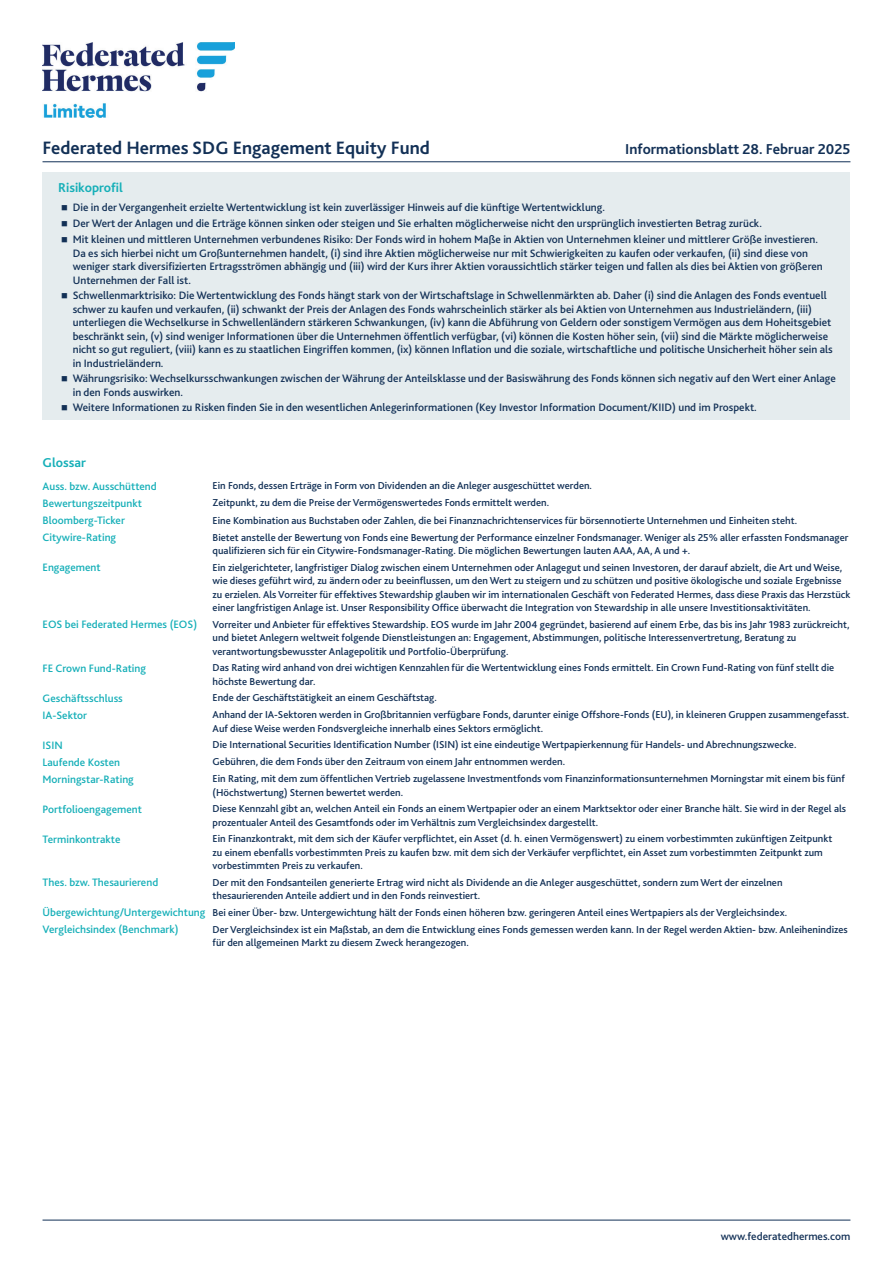
<style>
.page{position:relative;width:893px;height:1263px;background:#fff}
.page>*{position:absolute;margin:0;border:0;box-sizing:border-box;transform-origin:0 0}
.t1{font:700 18.75px "Bliss 2";color:#123056}
.t2{font:700 15px "Bliss 2";color:#123056}
.t3{font:700 13.5px "Bliss 2";color:#15afb8}
.t4{font:500 11.25px/13.5px "Bliss 2";color:#123056}
.t5{font:500 11.25px "Bliss 2";color:#15afb8}
.t6{font:500 10.5px/13.5px "Bliss 2";color:#123056}
.s1{font-size:11.25px;color:#15afb8}
</style>
<div class="page">
<img style="left:43px;top:43px;width:192px;height:74px">
<hr style="left:43px;top:1220px;width:807px;height:1px;background:#113056">
<hr style="left:43px;top:161px;width:807px;height:1px;background:#113056">
<div style="left:43px;top:171px;width:807px;height:248px;background:#e5ecee"></div>
<h1 class="t1" style="left:43px;top:136px;width:389px">Federated Hermes SDG Engagement Equity Fund</h1>
<h2 class="t2" style="left:625px;top:140px;width:227px">Informationsblatt 28. Februar 2025</h2>
<p class="t3" style="left:58px;top:180px;width:66px">Risikoprofil</p>
<p class="t4" style="left:61px;top:200px;width:545px">■ Die in der Vergangenheit erzielte Wertentwicklung ist kein zuverlässiger Hinweis auf die künftige Wertentwicklung.</p>
<p class="t4" style="left:61px;top:217px;width:702px">■ Der Wert der Anlagen und die Erträge können sinken oder steigen und Sie erhalten möglicherweise nicht den ursprünglich investierten Betrag zurück.</p>
<p class="t4" style="left:73px;top:233px;width:751px;text-indent:-11px">■ Mit kleinen und mittleren Unternehmen verbundenes Risiko: Der Fonds wird in hohem Maße in Aktien von Unternehmen kleiner und mittlerer Größe investieren.<br>Da es sich hierbei nicht um Großunternehmen handelt, (i) sind ihre Aktien möglicherweise nur mit Schwierigkeiten zu kaufen oder verkaufen, (ii) sind diese von weniger stark diversifizierten Ertragsströmen abhängig und (iii) wird der Kurs ihrer Aktien voraussichtlich stärker teigen und fallen als dies bei Aktien von größeren Unternehmen der Fall ist.</p>
<p class="t4" style="left:73px;top:289px;width:762px;text-indent:-11px">■ Schwellenmarktrisiko: Die Wertentwicklung des Fonds hängt stark von der Wirtschaftslage in Schwellenmärkten ab. Daher (i) sind die Anlagen des Fonds eventuell schwer zu kaufen und verkaufen, (ii) schwankt der Preis der Anlagen des Fonds wahrscheinlich stärker als bei Aktien von Unternehmen aus Industrieländern, (iii) unterliegen die Wechselkurse in Schwellenländern stärkeren Schwankungen, (iv) kann die Abführung von Geldern oder sonstigem Vermögen aus dem Hoheitsgebiet beschränkt sein, (v) sind weniger Informationen über die Unternehmen öffentlich verfügbar, (vi) können die Kosten höher sein, (vii) sind die Märkte möglicherweise nicht so gut reguliert, (viii) kann es zu staatlichen Eingriffen kommen, (ix) können Inflation und die soziale, wirtschaftliche und politische Unsicherheit höher sein als in Industrieländern.</p>
<p class="t4" style="left:73px;top:372px;width:765px;text-indent:-11px">■ Währungsrisiko: Wechselkursschwankungen zwischen der Währung der Anteilsklasse und der Basiswährung des Fonds können sich negativ auf den Wert einer Anlage in den Fonds auswirken.</p>
<p class="t4" style="left:61px;top:400px;width:697px">■ Weitere Informationen zu Risken finden Sie in den wesentlichen Anlegerinformationen (Key Investor Information Document/KIID) und im Prospekt.</p>
<p class="t3" style="left:43px;top:454px;width:45px">Glossar</p>
<p class="t5" style="left:43px;top:479px;width:116px">Auss. bzw. Ausschüttend</p>
<p class="t6" style="left:213px;top:479px;width:381px">Ein Fonds, dessen Erträge in Form von Dividenden an die Anleger ausgeschüttet werden.</p>
<p class="t5" style="left:43px;top:496px;width:101px">Bewertungszeitpunkt</p>
<p class="t6" style="left:213px;top:496px;width:338px">Zeitpunkt, zu dem die Preise der Vermögenswertedes Fonds ermittelt werden.</p>
<p class="t5" style="left:43px;top:513px;width:84px">Bloomberg-Ticker</p>
<p class="t6" style="left:213px;top:513px;width:586px">Eine Kombination aus Buchstaben oder Zahlen, die bei Finanznachrichtenservices für börsennotierte Unternehmen und Einheiten steht.</p>
<p class="t5" style="left:43px;top:530px;width:75px">Citywire-Rating</p>
<p class="t6" style="left:213px;top:530px;width:637px">Bietet anstelle der Bewertung von Fonds eine Bewertung der Performance einzelner Fondsmanager. Weniger als 25% aller erfassten Fondsmanager qualifizieren sich für ein Citywire-Fondsmanager-Rating. Die möglichen Bewertungen lauten AAA, AA, A und +.</p>
<p class="t5" style="left:43px;top:560px;width:60px">Engagement</p>
<p class="t6" style="left:213px;top:560px;width:639px">Ein zielgerichteter, langfristiger Dialog zwischen einem Unternehmen oder Anlagegut und seinen Investoren, der darauf abzielt, die Art und Weise, wie dieses geführt wird, zu ändern oder zu beeinflussen, um den Wert zu steigern und zu schützen und positive ökologische und soziale Ergebnisse zu erzielen. Als Vorreiter für effektives Stewardship glauben wir im internationalen Geschäft von Federated Hermes, dass diese Praxis das Herzstück einer langfristigen Anlage ist. Unser Responsibility Office überwacht die Integration von Stewardship in alle unsere Investitionsaktivitäten.</p>
<p class="t5" style="left:43px;top:617px;width:156px">EOS bei Federated Hermes (EOS)</p>
<p class="t6" style="left:213px;top:617px;width:638px">Vorreiter und Anbieter für effektives Stewardship. EOS wurde im Jahr 2004 gegründet, basierend auf einem Erbe, das bis ins Jahr 1983 zurückreicht, und bietet Anlegern weltweit folgende Dienstleistungen an: Engagement, Abstimmungen, politische Interessenvertretung, Beratung zu verantwortungsbewusster Anlagepolitik und Portfolio-Überprüfung.</p>
<p class="t5" style="left:43px;top:661px;width:105px">FE Crown Fund-Rating</p>
<p class="t6" style="left:213px;top:661px;width:623px">Das Rating wird anhand von drei wichtigen Kennzahlen für die Wertentwicklung eines Fonds ermittelt. Ein Crown Fund-Rating von fünf stellt die höchste Bewertung dar.</p>
<p class="t5" style="left:43px;top:691px;width:82px">Geschäftsschluss</p>
<p class="t6" style="left:213px;top:691px;width:226px">Ende der Geschäftstätigkeit an einem Geschäftstag.</p>
<p class="t5" style="left:43px;top:708px;width:46px">IA-Sektor</p>
<p class="t6" style="left:213px;top:708px;width:638px">Anhand der IA-Sektoren werden in Großbritannien verfügbare Fonds, darunter einige Offshore-Fonds (EU), in kleineren Gruppen zusammengefasst.<br>Auf diese Weise werden Fondsvergleiche innerhalb eines Sektors ermöglicht.</p>
<p class="t5" style="left:43px;top:738px;width:22px">ISIN</p>
<p class="t6" style="left:213px;top:738px;width:585px">Die International Securities Identification Number (ISIN) ist eine eindeutige Wertpapierkennung für Handels- und Abrechnungszwecke.</p>
<p class="t5" style="left:43px;top:755px;width:79px">Laufende Kosten</p>
<p class="t6" style="left:213px;top:755px;width:354px">Gebühren, die dem Fonds über den Zeitraum von einem Jahr entnommen werden.</p>
<p class="t5" style="left:43px;top:772px;width:93px">Morningstar-Rating</p>
<p class="t6" style="left:213px;top:772px;width:634px">Ein Rating, mit dem zum öffentlichen Vertrieb zugelassene Investmentfonds vom Finanzinformationsunternehmen Morningstar mit einem bis fünf (Höchstwertung) Sternen bewertet werden.</p>
<p class="t5" style="left:43px;top:802px;width:101px">Portfolioengagement</p>
<p class="t6" style="left:213px;top:802px;width:635px">Diese Kennzahl gibt an, welchen Anteil ein Fonds an einem Wertpapier oder an einem Marktsektor oder einer Branche hält. Sie wird in der Regel als prozentualer Anteil des Gesamtfonds oder im Verhältnis zum Vergleichsindex dargestellt.</p>
<p class="t5" style="left:43px;top:832px;width:80px">Terminkontrakte</p>
<p class="t6" style="left:213px;top:832px;width:621px">Ein Finanzkontrakt, mit dem sich der Käufer verpflichtet, ein Asset (d. h. einen Vermögenswert) zu einem vorbestimmten zukünftigen Zeitpunkt zu einem ebenfalls vorbestimmten Preis zu kaufen bzw. mit dem sich der Verkäufer verpflichtet, ein Asset zum vorbestimmten Zeitpunkt zum vorbestimmten Preis zu verkaufen.</p>
<p class="t5" style="left:43px;top:875px;width:117px">Thes. bzw. Thesaurierend</p>
<p class="t6" style="left:213px;top:875px;width:571px">Der mit den Fondsanteilen generierte Ertrag wird nicht als Dividende an die Anleger ausgeschüttet, sondern zum Wert der einzelnen thesaurierenden Anteile addiert und in den Fonds reinvestiert.</p>
<p class="t6" style="left:43px;top:905px;width:746px"><span class="s1">Übergewichtung/Untergewichtung</span> Bei einer Über- bzw. Untergewichtung hält der Fonds einen höheren bzw. geringeren Anteil eines Wertpapiers als der Vergleichsindex.</p>
<p class="t5" style="left:43px;top:922px;width:137px">Vergleichsindex (Benchmark)</p>
<p class="t6" style="left:213px;top:922px;width:637px">Der Vergleichsindex ist ein Maßstab, an dem die Entwicklung eines Fonds gemessen werden kann. In der Regel werden Aktien- bzw. Anleihenindizes für den allgemeinen Markt zu diesem Zweck herangezogen.</p>
<p class="t4" style="left:721px;top:1230px;width:131px">www.federatedhermes.com</p>
</div>
